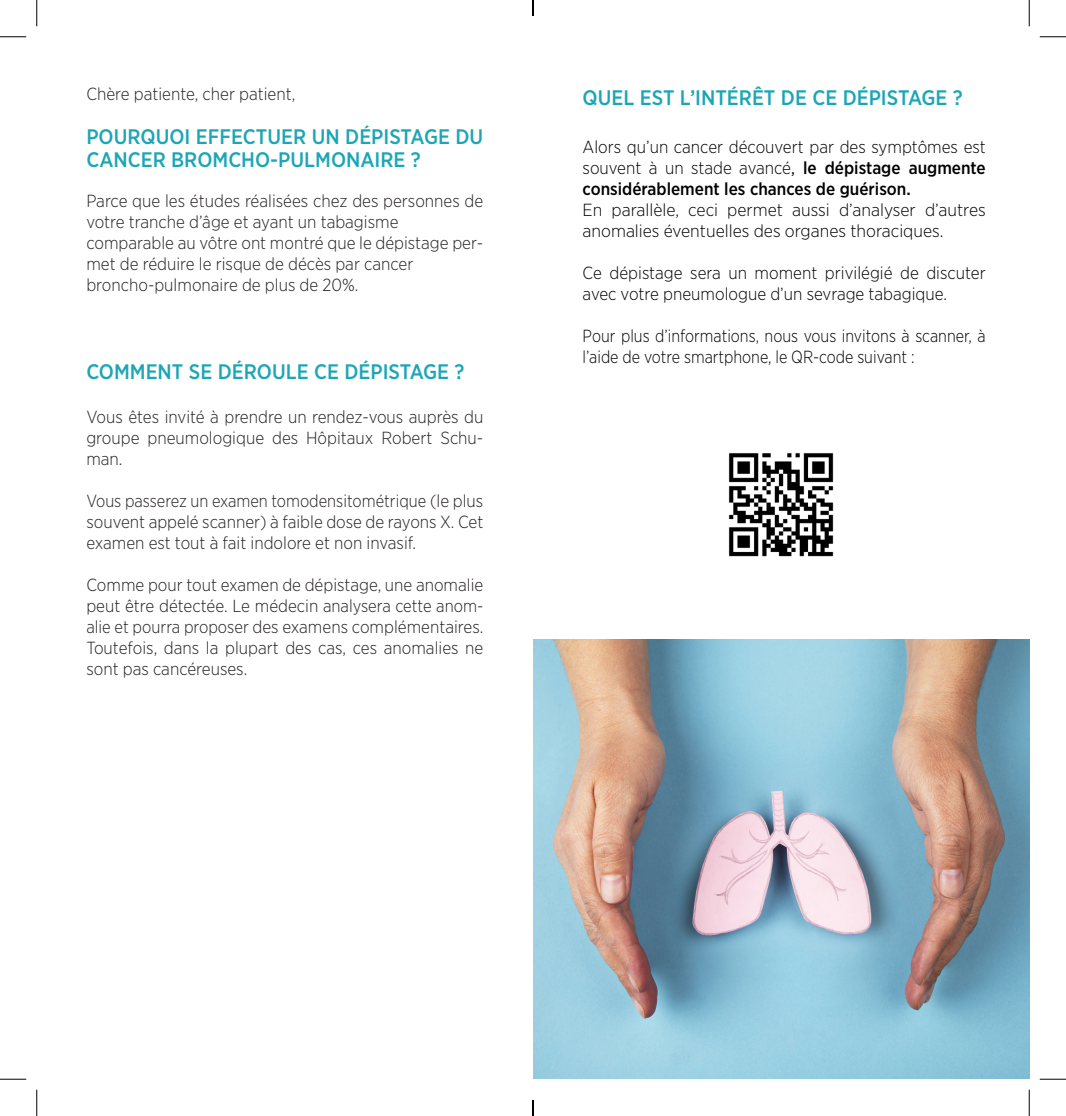
<style>
.page{position:relative;width:1066px;height:1116px;background:#fff}
.page>*{position:absolute;margin:0;border:0;box-sizing:border-box;transform-origin:0 0}
.t1{font:500 21px/22.8px "Gotham Narrow";color:#1ca6b5}
.t2{font:300 17.5px/21px "Gotham Narrow";color:#231f20}
.t3{font:300 17.5px/21px "Gotham Narrow";color:#000}
.t4{font:300 17.5px/21px "Gotham Narrow";color:#231f20;text-align:justify;scale:.96 1}
.t5{font:300 17.5px/21px "Gotham Narrow";color:#000;scale:.94 1}
.s1{font-weight:400}
.s2{font-weight:500}
</style>
<div class="page">
<img style="left:728px;top:453px;width:106px;height:104px">
<img style="left:533px;top:640px;width:496px;height:438px">
<svg style="left:0;top:36px;width:26px;height:1px"></svg>
<svg style="left:1039px;top:36px;width:27px;height:1px"></svg>
<svg style="left:0;top:1078px;width:26px;height:1px"></svg>
<svg style="left:1039px;top:1078px;width:27px;height:1px"></svg>
<svg style="left:36px;top:0;width:1px;height:26px"></svg>
<svg style="left:36px;top:1089px;width:1px;height:26px"></svg>
<svg style="left:1029px;top:0;width:1px;height:26px"></svg>
<svg style="left:1029px;top:1089px;width:1px;height:26px"></svg>
<svg style="left:532px;top:0;width:2px;height:16px"></svg>
<svg style="left:532px;top:1100px;width:2px;height:15px"></svg>
<p class="t2" style="left:86px;top:83px;width:210px">Chère patiente, cher patient,</p>
<p class="t1" style="left:86px;top:125px;width:398px">POURQUOI EFFECTUER UN DÉPISTAGE DU<br>CANCER BROMCHO-PULMONAIRE ?</p>
<p class="t2" style="left:86px;top:190px;width:398px">Parce que les études réalisées chez des personnes de votre tranche d’âge et ayant un tabagisme</p>
<p class="t2" style="left:86px;top:232px;width:398px">comparable au vôtre ont montré que le dépistage per&shy;met de réduire le risque de décès par cancer</p>
<p class="t2" style="left:86px;top:274px;width:273px">broncho-pulmonaire de plus de 20%.</p>
<p class="t1" style="left:86px;top:360px;width:380px">COMMENT SE DÉROULE CE DÉPISTAGE ?</p>
<p class="t2" style="left:86px;top:405px;width:398px;text-align:justify">Vous êtes invité à prendre un rendez-vous auprès du groupe pneumologique des Hôpitaux Robert Schu&shy;man.</p>
<p class="t4" style="left:86px;top:489px;width:415px">Vous passerez un examen tomodensitométrique (le plus souvent appelé scanner) à faible dose de rayons X. Cet examen est tout à fait indolore et non invasif.</p>
<p class="t2" style="left:86px;top:573px;width:398px;text-align:justify">Comme pour tout examen de dépistage, une anomalie peut être détectée. Le médecin analysera cette anom&shy;alie et pourra proposer des examens complémentaires.<br>Toutefois, dans la plupart des cas, ces anomalies ne sont pas cancéreuses.</p>
<p class="t1" style="left:582px;top:86px;width:382px">QUEL EST L’INTÉRÊT DE CE DÉPISTAGE ?</p>
<p class="t3" style="left:582px;top:136px;width:405px;text-align:justify">Alors qu’un cancer découvert par des symptômes est souvent à un stade avancé<span class="s1">,</span> <span class="s2">le dépistage augmente considérablement les chances de guérison.</span></p>
<p class="t3" style="left:582px;top:199px;width:405px">En parallèle, ceci permet aussi d’analyser d’autres anomalies éventuelles des organes thoraciques.</p>
<p class="t3" style="left:582px;top:262px;width:405px">Ce dépistage sera un moment privilégié de discuter avec votre pneumologue d’un sevrage tabagique.</p>
<p class="t5" style="left:582px;top:325px;width:430px">Pour plus d’informations, nous vous invitons à scanner, à l’aide de votre smartphone, le QR-code suivant :</p>
</div>
